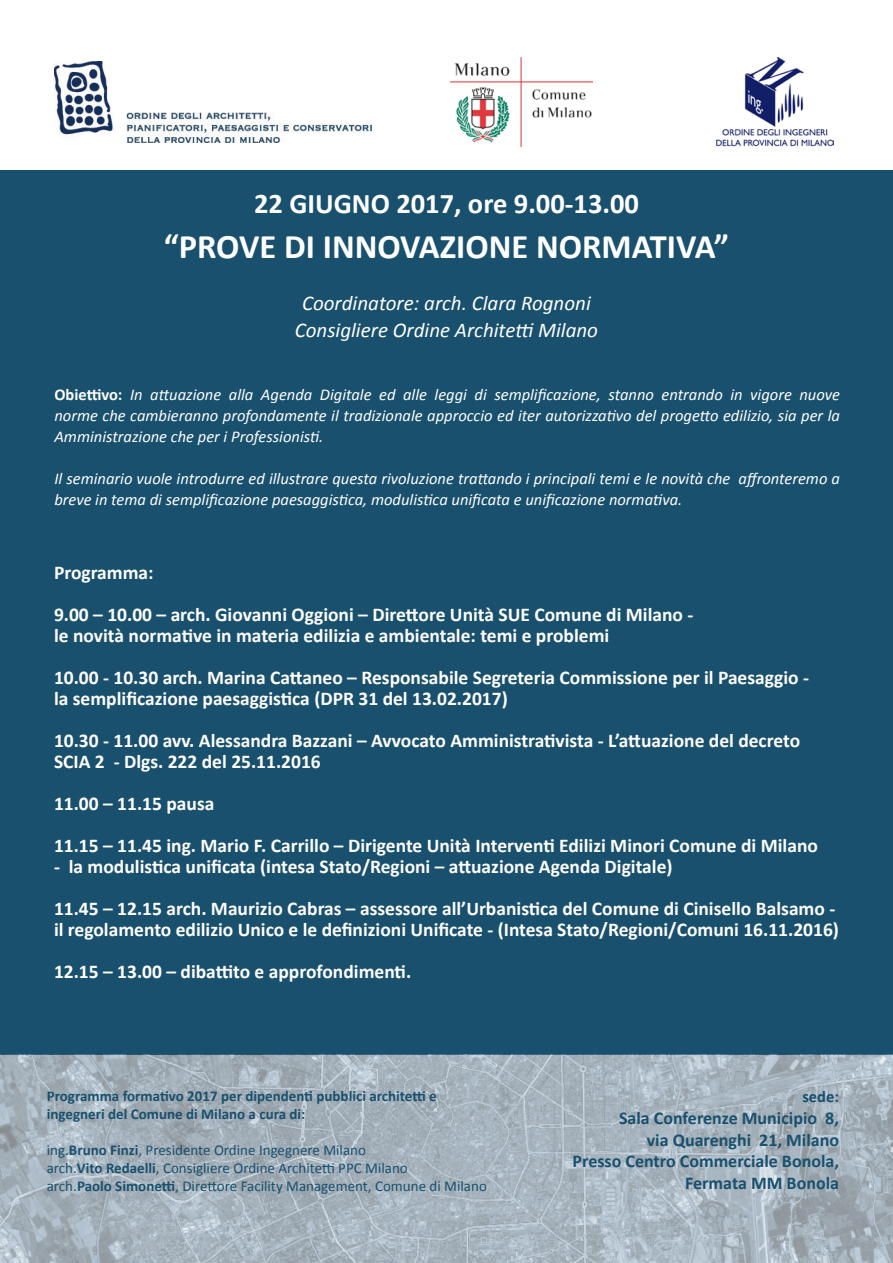
<style>
.page{position:relative;width:893px;height:1263px;background:#fff}
.page>*{position:absolute;margin:0;border:0;box-sizing:border-box;transform-origin:0 0}
.t1{font:700 34.5px "Calibri";color:#fff}
.t2{font:700 28.5px "Calibri";color:#fff}
.t3{font:italic 21px "Calibri";color:#fff}
.t4{font:700 19.5px/21px "Calibri";color:#fff}
.t5{font:700 18px/21.6px "Calibri";color:#19506d;text-align:right}
.t6{font:italic 16.5px/21px "Calibri";color:#fff;text-align:justify}
.t7{font:700 16.5px "Calibri";color:#19506d}
.t8{font:15px "Calibri";color:#19506d}
.t9{font:700 15px/18px "Calibri";color:#19506d}
.s1{font-weight:700;font-style:normal}
.s2{font-style:inherit}
.s3{font-weight:700}
</style>
<div class="page">
<div style="left:0;top:170px;width:893px;height:884px;background:#19506d"></div>
<img style="left:54px;top:62px;width:318px;height:81px">
<img style="left:451px;top:58px;width:141px;height:88px">
<img style="left:716px;top:58px;width:118px;height:89px">
<img style="left:0;top:1054px;width:893px;height:209px">
<p class="t2" style="left:254px;top:186px;width:386px">22 GIUGNO 2017, ore 9.00-13.00</p>
<p class="t1" style="left:164px;top:225px;width:567px">“PROVE DI INNOVAZIONE NORMATIVA”</p>
<p class="t3" style="left:302px;top:288px;width:290px">Coordinatore: arch. Clara Rognoni</p>
<p class="t3" style="left:295px;top:315px;width:305px">Consigliere Ordine Architetti Milano</p>
<p class="t6" style="left:54px;top:383px;width:787px"><span class="s1">Obiettivo:</span> In attuazione alla Agenda Digitale ed alle leggi di semplificazione, stanno entrando in vigore nuove norme che cambieranno profondamente il tradizionale approccio ed iter autorizzativo del progetto edilizio, sia per la Amministrazione che per i Professionisti.</p>
<p class="t6" style="left:54px;top:467px;width:787px">Il seminario vuole introdurre ed illustrare questa rivoluzione trattando i principali temi e le novità che affronteremo a breve in tema di semplificazione paesaggistica, modulistica unificata e unificazione normativa.</p>
<p class="t4" style="left:54px;top:562px;width:101px">Programma:</p>
<p class="t4" style="left:54px;top:604px;width:641px">9.00 – 10.00 – arch. Giovanni Oggioni – Direttore Unità SUE Comune di Milano <span class="s2">- </span>le novità normative in materia edilizia e ambiental<span class="s2">e</span>: temi e problemi</p>
<p class="t4" style="left:54px;top:667px;width:757px">10.00 - 10.30 arch. Marina Cattaneo – Responsabile Segreteria Commissione per il Paesaggio - la semplificazione paesaggistica (DPR 31 del 13.02.2017)</p>
<p class="t4" style="left:54px;top:730px;width:748px">10.30 - 11.00 avv. Alessandra Bazzani – Avvocato Amministrativista - L’attuazione del decreto<br>SCIA 2 - Dlgs. 222 del 25.11.2016</p>
<p class="t4" style="left:54px;top:793px;width:162px">11.00 – 11.15 pausa</p>
<p class="t4" style="left:54px;top:835px;width:765px">11.15 – 11.45 ing. Mario F. Carrillo – Dirigente Unità Interventi Edilizi Minori Comune di Milano</p>
<p class="t4" style="left:54px;top:856px;width:620px">- la modulistica unificata (intesa Stato/Regioni – attuazione Agenda Digitale)</p>
<p class="t4" style="left:54px;top:898px;width:786px">11.45 – 12.15 arch. Maurizio Cabras – assessore all’Urbanistica del Comune di Cinisello Balsamo - il regolamento edilizio Unico e le definizioni Unificate - (Intesa Stato/Regioni/Comuni 16.11.2016)</p>
<p class="t4" style="left:54px;top:961px;width:359px">12.15 – 13.00 – dibattito e approfondimenti.</p>
<p class="t9" style="left:47px;top:1087px;width:391px">Programma formativo 2017 per dipendenti pubblici architetti e ingegneri del Comune di Milano a cura di:</p>
<p class="t8" style="left:47px;top:1141px;width:321px">ing.<span class="s3">Bruno Finzi</span>, Presidente Ordine Ingegnere Milano</p>
<p class="t8" style="left:47px;top:1159px;width:363px">arch.<span class="s3">Vito Redaelli</span>, Consigliere Ordine Architetti PPC Milano</p>
<p class="t8" style="left:47px;top:1177px;width:442px">arch.<span class="s3">Paolo Simonetti</span>, Direttore Facility Management, Comune di Milano</p>
<p class="t7" style="left:802px;top:1086px;width:38px">sede:</p>
<p class="t5" style="left:573px;top:1107px;width:268px">Sala Conferenze Municipio 8,<br>via Quarenghi 21, Milano<br>Presso Centro Commerciale Bonola,<br>Fermata MM Bonola</p>
</div>
